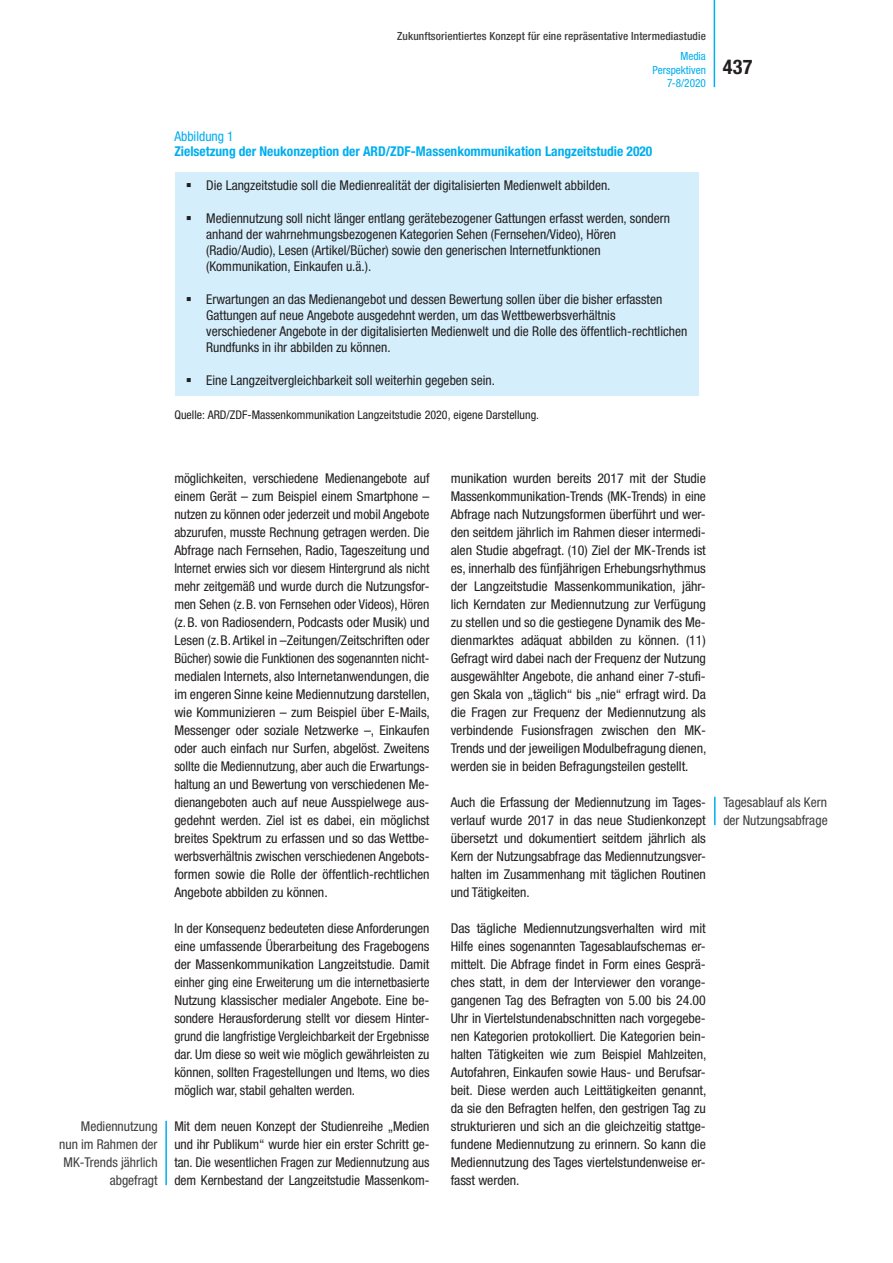
<style>
.page{position:relative;width:893px;height:1263px;background:#fff}
.page>*{position:absolute;margin:0;border:0;box-sizing:border-box;transform-origin:0 0}
.t1{font:700 condensed 20.25px "Helvetica Neue LT Std";color:#231f20}
.t2{font:condensed 13.5px/18px "Helvetica Neue LT Std";color:#231f20;text-align:justify}
.t3{font:condensed 13.5px/18px "Helvetica Neue LT Std";color:#3e3e3f}
.t4{font:700 condensed 13.5px "Helvetica Neue LT Std";color:#00aeef}
.t5{font:condensed 13.5px "Helvetica Neue LT Std";letter-spacing:-.005em;color:#00aeef}
.t6{font:condensed 12px "Helvetica Neue LT Std";color:#231f20}
.t7{font:500 condensed 11.25px "Helvetica Neue LT Std";letter-spacing:.01em;color:#3e3e3f}
.t8{font:condensed 11.25px/13.5px "Helvetica Neue LT Std";color:#00aeef;text-align:right}
</style>
<div class="page">
<hr style="left:714px;top:0;width:1px;height:87px;background:#00aeef">
<hr style="left:714px;top:797px;width:2px;height:28px;background:#00aeef">
<hr style="left:165px;top:1121px;width:2px;height:64px;background:#00aeef">
<div style="left:175px;top:172px;width:523px;height:223px;background:#d4effb"></div>
<p class="t7" style="left:397px;top:30px;width:310px">Zukunftsorientiertes Konzept für eine repräsentative Intermediastudie</p>
<p class="t8" style="left:653px;top:49px;width:55px">Media<br>Perspektiven<br>7-8/2020</p>
<h1 class="t1" style="left:723px;top:54px;width:31px">437</h1>
<p class="t5" style="left:174px;top:128px;width:61px">Abbildung 1</p>
<p class="t4" style="left:174px;top:143px;width:479px">Zielsetzung der Neukonzeption der ARD/ZDF-Massenkommunikation Langzeitstudie 2020</p>
<p class="t2" style="left:186px;top:177px;width:426px">▪ Die Langzeitstudie soll die Medienrealität der digitalisierten Medienwelt abbilden.</p>
<p class="t2" style="left:206px;top:210px;width:465px;line-height:16.2px;text-align:left;text-indent:-20px">▪ Mediennutzung soll nicht länger entlang gerätebezogener Gattungen erfasst werden, sondern anhand der wahrnehmungsbezogenen Kategorien Sehen (Fernsehen/Video), Hören (Radio/Audio), Lesen (Artikel/Bücher) sowie den generischen Internetfunktionen (Kommunikation, Einkaufen u.ä.).</p>
<p class="t2" style="left:206px;top:291px;width:483px;line-height:16.2px;text-align:left;text-indent:-20px">▪ Erwartungen an das Medienangebot und dessen Bewertung sollen über die bisher erfassten Gattungen auf neue Angebote ausgedehnt werden, um das Wettbewerbsverhältnis verschiedener Angebote in der digitalisierten Medienwelt und die Rolle des öffentlich-rechtlichen Rundfunks in ihr abbilden zu können.</p>
<p class="t2" style="left:186px;top:371px;width:310px">▪ Eine Langzeitvergleichbarkeit soll weiterhin gegeben sein.</p>
<p class="t6" style="left:174px;top:408px;width:366px">Quelle: ARD/ZDF-Massenkommunikation Langzeitstudie 2020, eigene Darstellung.</p>
<p class="t3" style="left:59px;top:1117px;width:100px;text-align:right">Mediennutzung nun im Rahmen der<br>MK-Trends jährlich abgefragt</p>
<p class="t2" style="left:174px;top:469px;width:257px">möglichkeiten, verschiedene Medienangebote auf einem Gerät – zum Beispiel einem Smartphone – nutzen zu können oder jederzeit und mobil Angebote abzurufen, musste Rechnung getragen werden. Die Abfrage nach Fernsehen, Radio, Tageszeitung und Internet erwies sich vor diesem Hintergrund als nicht mehr zeitgemäß und wurde durch die Nutzungsfor&shy;men Sehen (z.B. von Fernsehen oder Videos), Hören (z.B. von Radiosendern, Podcasts oder Musik) und Lesen (z.B. Artikel in –Zeitungen/Zeitschriften oder Bücher) sowie die Funktionen des sogenannten nicht&shy;medialen Internets, also Internetanwendungen, die im engeren Sinne keine Mediennutzung darstellen, wie Kommunizieren – zum Beispiel über E-Mails, Messenger oder soziale Netzwerke –, Einkaufen oder auch einfach nur Surfen, abgelöst. Zweitens sollte die Mediennutzung, aber auch die Erwartungs&shy;haltung an und Bewertung von verschiedenen Me&shy;dienangeboten auch auf neue Ausspielwege aus&shy;gedehnt werden. Ziel ist es dabei, ein möglichst breites Spektrum zu erfassen und so das Wettbe&shy;werbsverhältnis zwischen verschiedenen Angebots&shy;formen sowie die Rolle der öffentlich-rechtlichen Angebote abbilden zu können.</p>
<p class="t2" style="left:174px;top:919px;width:257px">In der Konsequenz bedeuteten diese Anforderungen eine umfassende Überarbeitung des Fragebogens der Massenkommunikation Langzeitstudie. Damit einher ging eine Erweiterung um die internetbasierte Nutzung klassischer medialer Angebote. Eine be&shy;sondere Herausforderung stellt vor diesem Hinter&shy;grund die langfristige Vergleichbarkeit der Ergebnisse dar. Um diese so weit wie möglich gewährleisten zu können, sollten Fragestellungen und Items, wo dies möglich war, stabil gehalten werden.</p>
<p class="t2" style="left:174px;top:1117px;width:257px">Mit dem neuen Konzept der Studienreihe „Medien und ihr Publikum“ wurde hier ein erster Schritt ge&shy;tan. Die wesentlichen Fragen zur Mediennutzung aus dem Kernbestand der Langzeitstudie Massenkom-</p>
<p class="t2" style="left:451px;top:469px;width:257px">munikation wurden bereits 2017 mit der Studie Massenkommunikation-Trends (MK-Trends) in eine Abfrage nach Nutzungsformen überführt und wer&shy;den seitdem jährlich im Rahmen dieser intermedi&shy;alen Studie abgefragt. (10) Ziel der MK-Trends ist es, innerhalb des fünfjährigen Erhebungsrhythmus der Langzeitstudie Massenkommunikation, jähr&shy;lich Kerndaten zur Mediennutzung zur Verfügung zu stellen und so die gestiegene Dynamik des Me&shy;dienmarktes adäquat abbilden zu können. (11)<br>Gefragt wird dabei nach der Frequenz der Nutzung ausgewählter Angebote, die anhand einer 7-stufi&shy;gen Skala von „täglich“ bis „nie“ erfragt wird. Da die Fragen zur Frequenz der Mediennutzung als verbindende Fusionsfragen zwischen den MK-Trends und der jeweiligen Modulbefragung dienen, werden sie in beiden Befragungsteilen gestellt.</p>
<p class="t2" style="left:451px;top:793px;width:257px">Auch die Erfassung der Mediennutzung im Tages&shy;verlauf wurde 2017 in das neue Studienkonzept übersetzt und dokumentiert seitdem jährlich als Kern der Nutzungsabfrage das Mediennutzungsver&shy;halten im Zusammenhang mit täglichen Routinen und Tätigkeiten.</p>
<p class="t2" style="left:451px;top:919px;width:257px">Das tägliche Mediennutzungsverhalten wird mit Hilfe eines sogenannten Tagesablaufschemas er&shy;mittelt. Die Abfrage findet in Form eines Gesprä&shy;ches statt, in dem der Interviewer den vorange&shy;gangenen Tag des Befragten von 5.00 bis 24.00<br>Uhr in Viertelstundenabschnitten nach vorgegebe&shy;nen Kategorien protokolliert. Die Kategorien bein&shy;halten Tätigkeiten wie zum Beispiel Mahlzeiten, Autofahren, Einkaufen sowie Haus- und Berufsar&shy;beit. Diese werden auch Leittätigkeiten genannt, da sie den Befragten helfen, den gestrigen Tag zu strukturieren und sich an die gleichzeitig stattge&shy;fundene Mediennutzung zu erinnern. So kann die Mediennutzung des Tages viertelstundenweise er&shy;fasst werden.</p>
<p class="t3" style="left:723px;top:793px;width:106px">Tagesablauf als Kern der Nutzungsabfrage</p>
</div>
